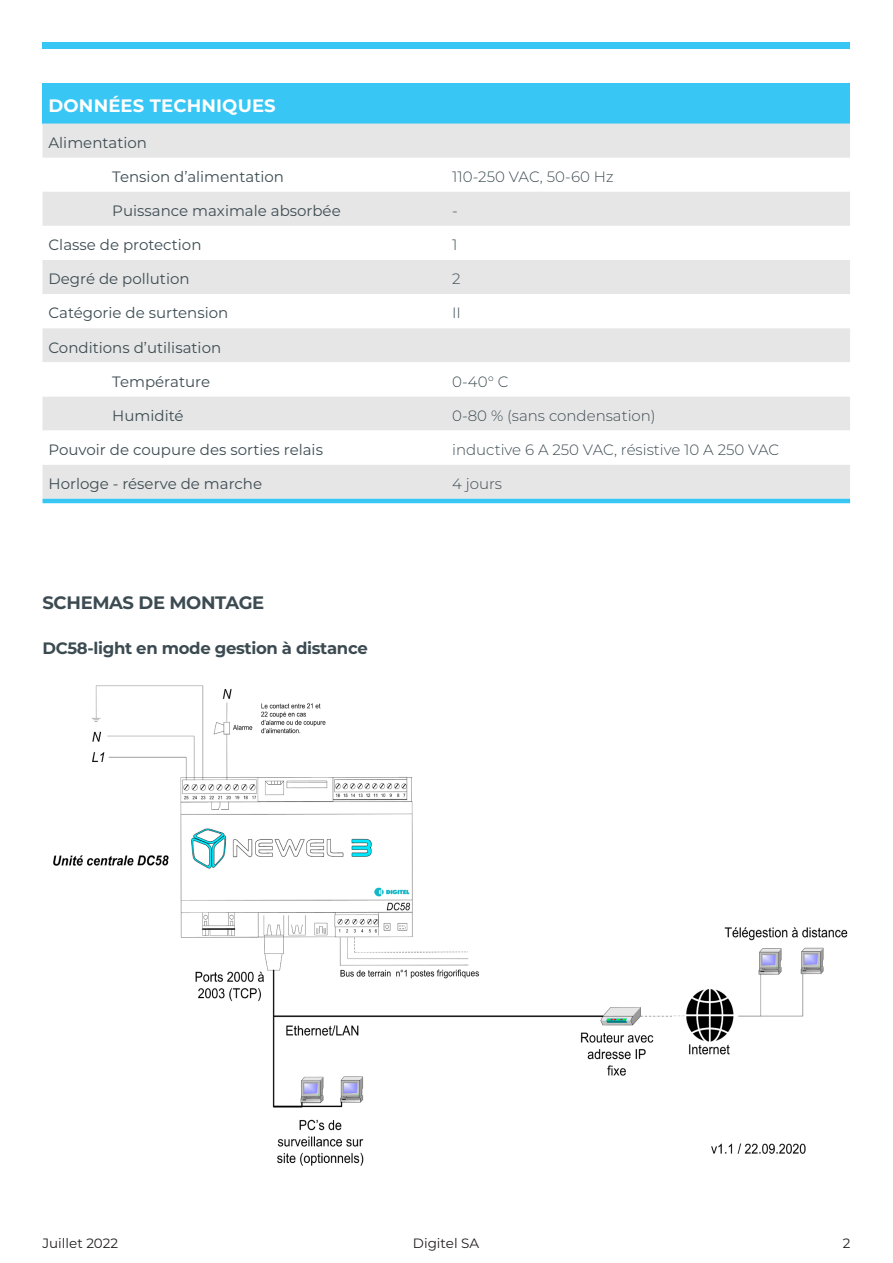
<style>
.page{position:relative;width:893px;height:1263px;background:#fff}
.page>*{position:absolute;margin:0;border:0;box-sizing:border-box;transform-origin:0 0}
.t1{font:700 18px "Montserrat";letter-spacing:.01em;color:#fff}
.t2{font:700 18px "Montserrat";letter-spacing:-.02em;color:#3c4b52}
.t3{font:700 16.5px "Montserrat";letter-spacing:-.02em;color:#3c4b52}
.t4{font:15px "Montserrat";color:#3d4c53}
.t5{font:300 15px "Montserrat";color:#3d4c53}
.t6{font:13.5px "Montserrat";color:#231f20}
</style>
<div class="page">
<div style="left:43px;top:42px;width:807px;height:7px;background:#38c6f4"></div>
<img style="left:53px;top:685px;width:795px;height:481px">
<div style="left:43px;top:83px;width:807px;height:41px;background:#38c6f4"></div>
<svg style="left:43px;top:124px;width:807px;height:375px;fill:#e6e6e6"></svg>
<svg style="left:43px;top:226px;width:807px;height:239px"></svg>
<hr style="left:43px;top:499px;width:807px;height:4px;background:#38c6f4">
<p class="t1" style="left:49px;top:93px;width:229px">DONNÉES TECHNIQUES</p>
<p class="t4" style="left:49px;top:132px;width:100px">Alimentation</p>
<p class="t4" style="left:112px;top:166px;width:173px">Tension d’alimentation</p>
<p class="t5" style="left:452px;top:166px;width:163px">110-250 VAC, 50-60 Hz</p>
<p class="t4" style="left:112px;top:200px;width:230px">Puissance maximale absorbée</p>
<p class="t5" style="left:452px;top:201px;width:7px">-</p>
<p class="t4" style="left:49px;top:235px;width:154px">Classe de protection</p>
<p class="t5" style="left:452px;top:235px;width:7px">1</p>
<p class="t4" style="left:49px;top:269px;width:143px">Degré de pollution</p>
<p class="t5" style="left:452px;top:269px;width:10px">2</p>
<p class="t4" style="left:49px;top:303px;width:181px">Catégorie de surtension</p>
<p class="t5" style="left:452px;top:303px;width:10px">II</p>
<p class="t4" style="left:49px;top:337px;width:174px">Conditions d’utilisation</p>
<p class="t4" style="left:112px;top:371px;width:99px">Température</p>
<p class="t5" style="left:452px;top:371px;width:58px">0-40° C</p>
<p class="t4" style="left:112px;top:405px;width:73px">Humidité</p>
<p class="t5" style="left:452px;top:405px;width:205px">0-80 % (sans condensation)</p>
<p class="t4" style="left:49px;top:439px;width:276px">Pouvoir de coupure des sorties relais</p>
<p class="t5" style="left:452px;top:439px;width:329px">inductive 6 A 250 VAC, résistive 10 A 250 VAC</p>
<p class="t4" style="left:49px;top:473px;width:215px">Horloge - réserve de marche</p>
<p class="t5" style="left:452px;top:473px;width:52px">4 jours</p>
<p class="t2" style="left:43px;top:589px;width:223px">SCHEMAS DE MONTAGE</p>
<p class="t3" style="left:43px;top:636px;width:327px">DC58-light en mode gestion à distance</p>
<p class="t6" style="left:42px;top:1234px;width:77px">Juillet 2022</p>
<p class="t6" style="left:413px;top:1234px;width:68px">Digitel SA</p>
<p class="t6" style="left:843px;top:1234px;width:9px">2</p>
</div>
